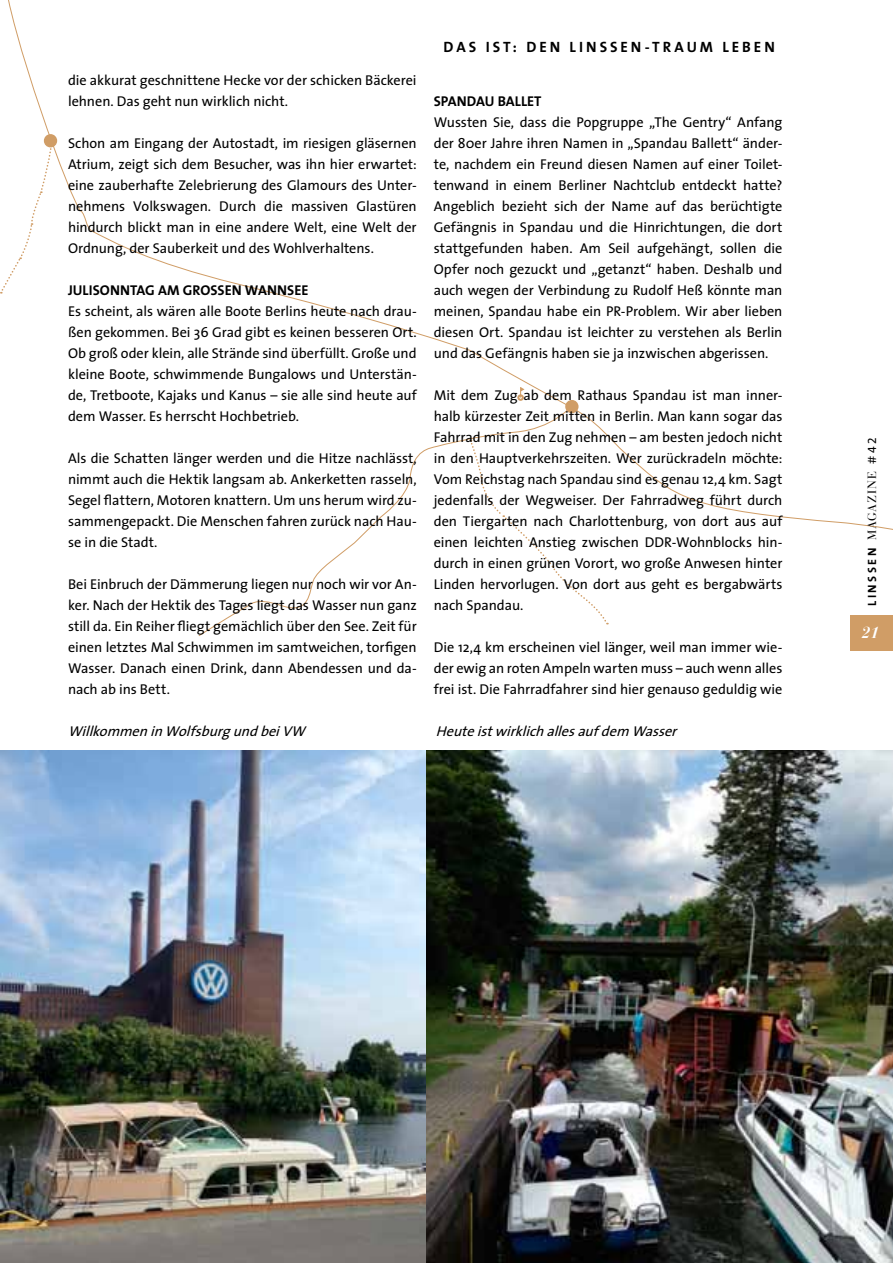
<style>
.page{position:relative;width:893px;height:1263px;background:#fff}
.page>*{position:absolute;margin:0;border:0;box-sizing:border-box;transform-origin:0 0}
.t1{font:italic 700 16.05px "Bauer Bodoni";color:#fff}
.t2{font:700 15px "The Sans";letter-spacing:.205em;color:#000}
.t3{font:14.25px/21px "The Sans";letter-spacing:-.005em;color:#000;text-align:justify}
.t4{font:italic 14.25px "The Sans";color:#000}
.t5{font:700 14.25px "The Sans";letter-spacing:.005em;color:#000}
.t6{font:12px "Bauer Bodoni";letter-spacing:.085em;color:#000}
.s1{font-family:"The Sans";font-weight:700}
.s2{font-family:"The Sans"}
.s3{font-family:"The Sans Expert"}
</style>
<div class="page">
<img style="left:0;top:750px;width:893px;height:513px">
<svg style="left:3px;top:0;width:890px;height:530px"></svg>
<svg style="left:198px;top:406px;width:373px;height:230px"></svg>
<div style="left:566px;top:401px;width:12px;height:11px;background:#d09d66;border-radius:50%"></div>
<div style="left:565px;top:400px;width:13px;height:13px;border:2px solid #d09d66;border-radius:50%"></div>
<svg style="left:470px;top:440px;width:138px;height:184px"></svg>
<svg style="left:517px;top:394px;width:7px;height:7px"></svg>
<svg style="left:519px;top:387px;width:5px;height:12px"></svg>
<div style="left:850px;top:615px;width:43px;height:36px;background:#d09d66"></div>
<p class="t3" style="left:68px;top:69px;width:350px">die akkurat geschnittene Hecke vor der schicken Bäckerei lehnen. Das geht nun wirklich nicht.</p>
<p class="t3" style="left:68px;top:132px;width:350px">Schon am Eingang der Autostadt, im riesigen gläsernen Atrium, zeigt sich dem Besucher, was ihn hier erwartet: eine zauberhafte Zelebrierung des Glamours des Unter&shy;nehmens Volkswagen. Durch die massiven Glastüren hindurch blickt man in eine andere Welt, eine Welt der Ordnung, der Sauberkeit und des Wohlverhaltens.</p>
<p class="t5" style="left:68px;top:278px;width:242px">JULISONNTAG AM GROSSEN WANNSEE</p>
<p class="t3" style="left:68px;top:300px;width:351px">Es scheint, als wären alle Boote Berlins heute nach drau&shy;ßen gekommen. Bei 36 Grad gibt es keinen besseren Ort.<br>Ob groß oder klein, alle Strände sind überfüllt. Große und kleine Boote, schwimmende Bungalows und Unterstän&shy;de, Tretboote, Kajaks und Kanus – sie alle sind heute auf dem Wasser. Es herrscht Hochbetrieb.</p>
<p class="t3" style="left:68px;top:447px;width:350px">Als die Schatten länger werden und die H itze nachlässt, nimmt auch die Hektik langsam ab. Ankerketten rasseln, Segel flattern, Motoren knattern. Um uns herum wird zu&shy;sammengepackt. Die Menschen fahren zurück nach Hau&shy;se in die Stadt.</p>
<p class="t3" style="left:68px;top:573px;width:350px">Bei Einbruch der Dämmerung liegen nur noch wir vor An&shy;ker. Nach der Hektik des Tages liegt das Wasser nun ganz still da. Ein Reiher fliegt gemächlich über den See. Zeit für einen letztes Mal Schwimmen im samtweichen, torfigen Wasser. Danach einen Drink, dann Abendessen und da&shy;nach ab ins Bett.</p>
<p class="t2" style="left:444px;top:35px;width:333px">DAS IST: DEN LINSSEN-TRAUM LEBEN</p>
<p class="t5" style="left:434px;top:89px;width:109px">SPANDAU BALLET</p>
<p class="t3" style="left:434px;top:111px;width:350px">Wussten Sie, dass die Popgruppe „The Gentry“ Anfang der 80er Jahre ihren Namen in „Spandau Ballett“ änder&shy;te, nachdem ein Freund diesen Namen auf einer Toilet&shy;tenwand in einem Berliner Nachtclub entdeckt hatte?<br>Angeblich bezieht sich der Name auf das berüchtigte Gefängnis in Spandau und die Hinrichtungen, die dort stattgefunden haben. Am Seil aufgehängt, sollen die Opfer noch gezuckt und „getanzt“ haben. Deshalb und auch wegen der Verbindung zu Rudolf Heß könnte man meinen, Spandau habe ein PR-Problem. Wir aber lieben diesen Ort. Spandau ist leichter zu verstehen als Berlin und das Gefängnis haben sie ja inzwischen abgerissen.</p>
<p class="t3" style="left:434px;top:384px;width:351px">Mit dem Zug ab dem Rathaus Spandau ist man inner&shy;halb kürzester Zeit mitten in Berlin. Man kann sogar das Fahrrad mit in den Zug nehmen – am besten jedoch nicht in den Hauptverkehrszeiten. Wer zurückradeln möchte:<br>Vom Reichstag nach Spandau sind es genau 12,4 km. Sagt jedenfalls der Wegweiser. Der Fahrradweg führt durch den Tiergarten nach Charlottenburg, von dort aus auf einen leichten Anstieg zwischen DDR-Wohnblocks hin&shy;durch in einen grünen Vorort, wo große Anwesen hinter Linden hervorlugen. Von dort aus geht es bergabwärts nach Spandau.</p>
<p class="t3" style="left:434px;top:636px;width:350px">Die 12,4 km erscheinen viel länger, weil man immer wie&shy;der ewig an roten Ampeln warten muss – auch wenn alles frei ist. Die Fahrradfahrer sind hier genauso geduldig wie</p>
<p class="t4" style="left:68px;top:722px;width:243px">WillkommeninWolfsburgundbeiVW</p>
<p class="t4" style="left:436px;top:722px;width:247px">Heuteistwirklichallesaufdem Wasser</p>
<p class="t6" style="left:865px;top:606px;width:170px;rotate:-90deg"><span class="s1">LINSSEN</span> magazine <span class="s2">#</span><span class="s3">42</span></p>
<p class="t1" style="left:862px;top:622px;width:19px">21</p>
</div>
